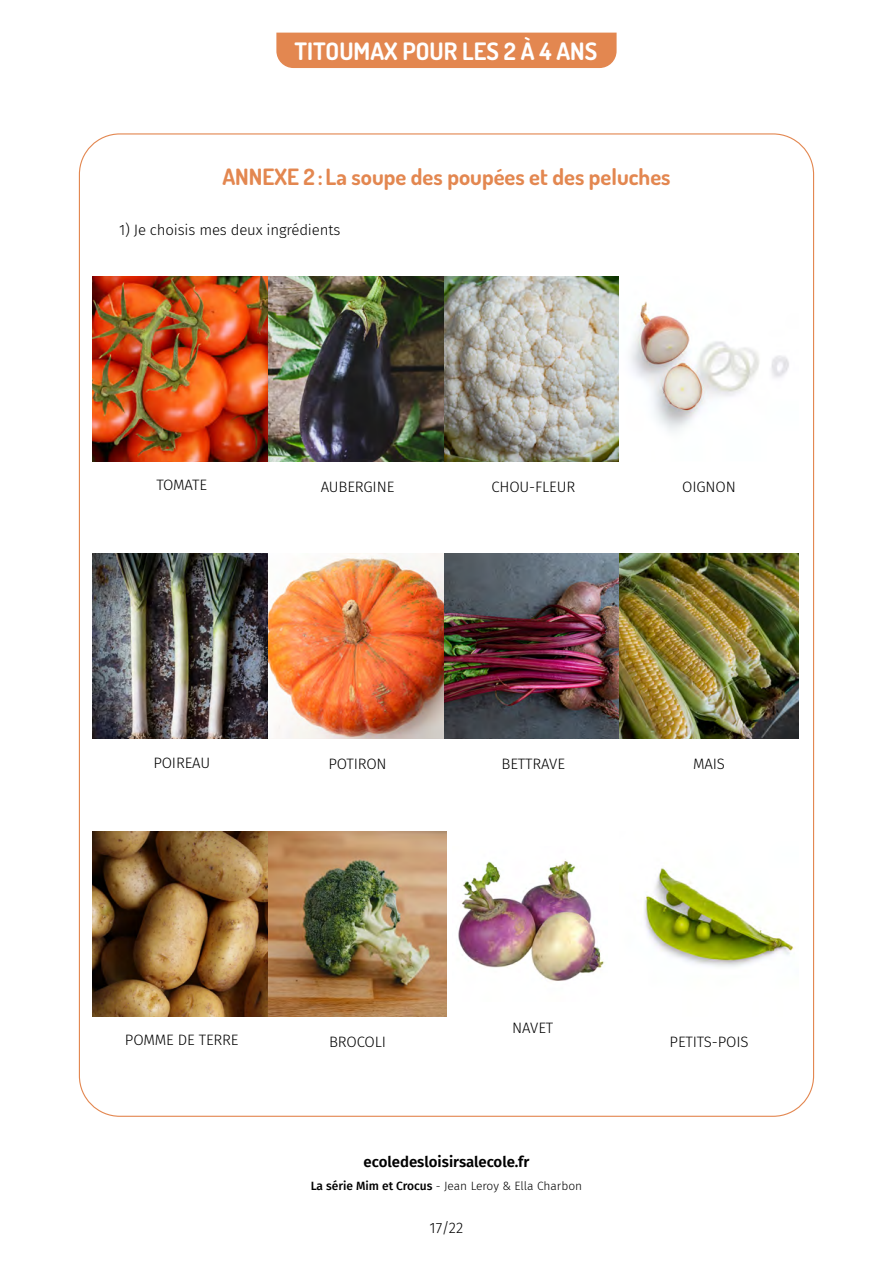
<style>
.page{position:relative;width:893px;height:1263px;background:#fff}
.page>*{position:absolute;margin:0;border:0;box-sizing:border-box;transform-origin:0 0}
.t1{font:700 24px "Dosis";color:#fff}
.t2{font:700 22.5px "Dosis";color:#e38750}
.t3{font:300 15px "Fira Sans";letter-spacing:-.01em;color:#000}
.t4{font:600 15px "Fira Sans";color:#000}
.t5{font:300 12px "Fira Sans";color:#000}
.s1{font-weight:500}
</style>
<div class="page">
<div style="left:276px;top:33px;width:341px;height:35px;background:#e38750"></div>
<img style="left:92px;top:276px;width:176px;height:185px">
<img style="left:268px;top:276px;width:176px;height:185px">
<img style="left:444px;top:276px;width:175px;height:185px">
<img style="left:630px;top:301px;width:159px;height:131px">
<img style="left:92px;top:554px;width:176px;height:185px">
<img style="left:268px;top:554px;width:176px;height:185px">
<img style="left:444px;top:554px;width:176px;height:185px">
<img style="left:620px;top:554px;width:178px;height:185px">
<img style="left:92px;top:831px;width:176px;height:185px">
<img style="left:268px;top:831px;width:179px;height:185px">
<img style="left:644px;top:868px;width:150px;height:99px">
<img style="left:458px;top:859px;width:147px;height:122px">
<h1 class="t1" style="left:295px;top:35px;width:304px">TITOUMAX POUR LES 2 À 4 ANS</h1>
<h2 class="t2" style="left:222px;top:162px;width:450px">ANNEXE 2: La soupe des poupées et des peluches</h2>
<p class="t3" style="left:119px;top:219px;width:223px">1) Je choisis mes deux ingrédients</p>
<p class="t3" style="left:156px;top:475px;width:52px">TOMATE</p>
<p class="t3" style="left:321px;top:476px;width:75px">AUBERGINE</p>
<p class="t3" style="left:491px;top:476px;width:85px">CHOU-FLEUR</p>
<p class="t3" style="left:682px;top:476px;width:55px">OIGNON</p>
<p class="t3" style="left:153px;top:752px;width:58px">POIREAU</p>
<p class="t3" style="left:328px;top:753px;width:60px">POTIRON</p>
<p class="t3" style="left:502px;top:753px;width:65px">BETTRAVE</p>
<p class="t3" style="left:693px;top:753px;width:33px">MAIS</p>
<p class="t3" style="left:125px;top:1029px;width:115px">POMME DE TERRE</p>
<p class="t3" style="left:329px;top:1031px;width:58px">BROCOLI</p>
<p class="t3" style="left:512px;top:1017px;width:43px">NAVET</p>
<p class="t4" style="left:364px;top:1149px;width:167px">ecoledesloisirsalecole.fr</p>
<p class="t5" style="left:311px;top:1177px;width:273px"><span class="s1">La série Mim et Crocus</span> - Jean Leroy &amp; Ella Charbon</p>
<p class="t3" style="left:430px;top:1217px;width:35px">17/22</p>
<p class="t3" style="left:670px;top:1031px;width:80px">PETITS-POIS</p>
</div>
